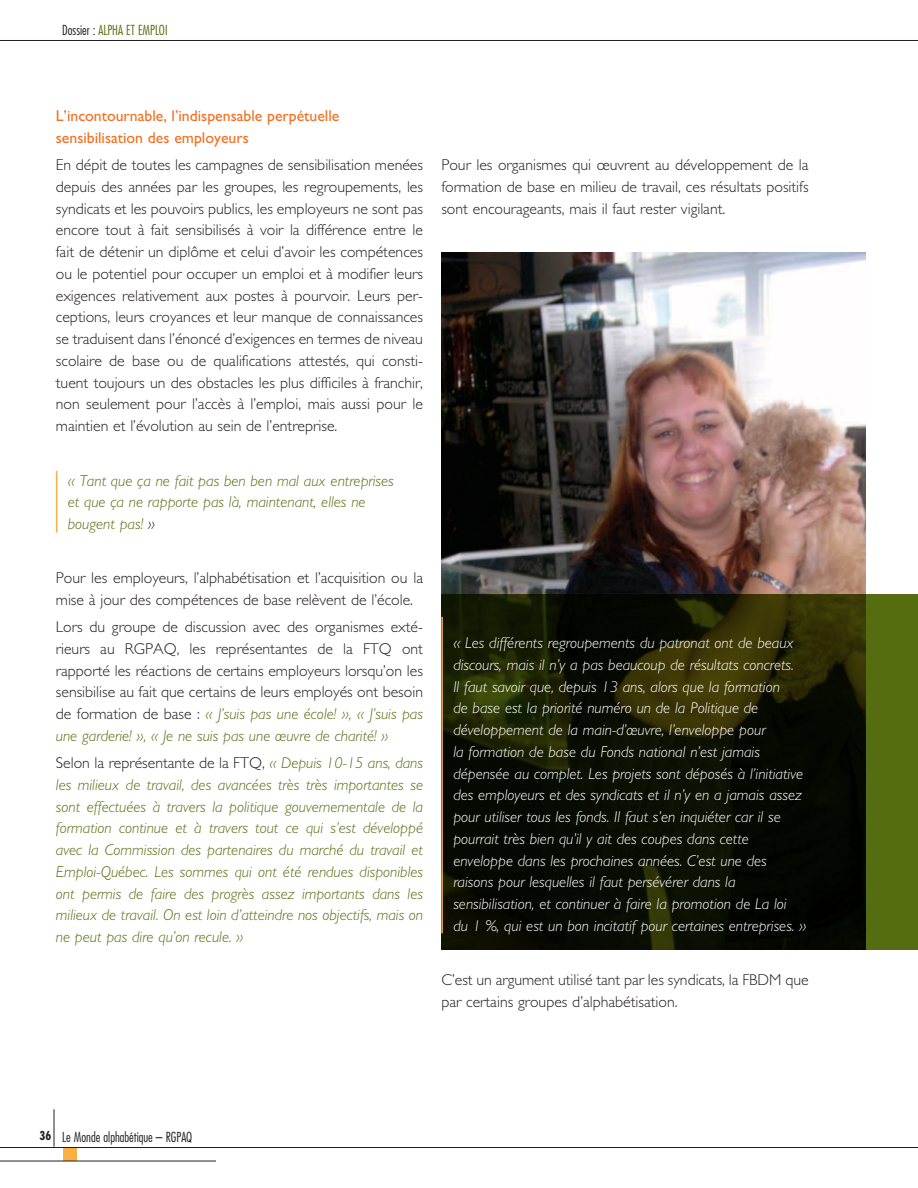
<style>
.page{position:relative;width:918px;height:1188px;background:#fff}
.page>*{position:absolute;margin:0;border:0;box-sizing:border-box;transform-origin:0 0}
.t1{font:300 15.75px/21.8px "Gill Sans";color:#231f20;text-align:justify}
.t2{font:italic 300 15.75px/21.8px "Gill Sans";color:#fff}
.t3{font:italic 300 15.75px/21.8px "Gill Sans";color:#566c10}
.t4{font:15.75px/21.8px "Gill Sans";color:#f36e21}
.t5{font:300 condensed 13.5px "Futura";color:#231f20}
.t6{font:300 condensed 13.5px "Futura";color:#566c10}
.s1{color:#231f20}
.s2{font-style:italic;color:#566c10}
.s3{font-style:normal;color:#231f20}
</style>
<div class="page">
<div style="left:63px;top:1148px;width:13px;height:13px;background:#f9af43"></div>
<hr style="left:0;top:1147px;width:918px;height:1px;background:#231f20">
<hr style="left:0;top:1161px;width:216px;height:1px;background:#231f20">
<hr style="left:54px;top:1109px;width:1px;height:38px;background:#231f20">
<img style="left:441px;top:252px;width:425px;height:342px">
<svg style="left:441px;top:594px;width:477px;height:355px;background:#191e04"></svg>
<hr style="left:0;top:40px;width:918px;height:1px;background:#231f20">
<hr style="left:56px;top:471px;width:1px;height:62px;background:#f9af43">
<hr style="left:441px;top:617px;width:2px;height:316px;background:#f9af43">
<p class="t6" style="left:62px;top:22px;width:107px"><span class="s1">Dossier :</span> ALPHA ET EMPLOI</p>
<p class="t4" style="left:56px;top:105px;width:285px">L’incontournable, l’indispensable perpétuelle sensibilisation des employeurs</p>
<p class="t1" style="left:56px;top:154px;width:369px">En dépit de toutes les campagnes de sensibilisation menées depuis des années par les groupes, les regroupements, les syndicats et les pouvoirs publics, les employeurs ne sont pas encore tout à fait sensibilisés à voir la différence entre le fait de détenir un diplôme et celui d’avoir les compétences ou le potentiel pour occuper un emploi et à modifier leurs exigences relativement aux postes à pourvoir. Leurs per&shy;ceptions, leurs croyances et leur manque de connaissances se traduisent dans l’énoncé d’exigences en termes de niveau scolaire de base ou de qualifications attestés, qui consti&shy;tuent toujours un des obstacles les plus difficiles à franchir, non seulement pour l’accès à l’emploi, mais aussi pour le maintien et l’évolution au sein de l’entreprise.</p>
<p class="t3" style="left:68px;top:470px;width:327px">« Tant que ça ne fait pas ben ben mal aux entreprises et que ça ne rapporte pas là, maintenant, elles ne bougent pas! <span class="s1">»</span></p>
<p class="t1" style="left:56px;top:567px;width:369px">Pour les employeurs, l’alphabétisation et l’acquisition ou la</p>
<p class="t1" style="left:56px;top:586px;width:369px;line-height:27.2px">mise à jour des compétences de base relèvent de l’école.<br>Lors du groupe de discussion avec des organismes exté-</p>
<p class="t1" style="left:56px;top:638px;width:369px">rieurs au RGPAQ, les représentantes de la FTQ ont rapporté les réactions de certains employeurs lorsqu’on les sensibilise au fait que certains de leurs employés ont besoin de formation de base : <span class="s2">« J’suis pas une école! », « J’suis pas une garderie! », « Je ne suis pas une œuvre de charité! »</span></p>
<p class="t3" style="left:56px;top:752px;width:369px;text-align:justify"><span class="s3">Selon la représentante de la FTQ,</span> « Depuis 10-15 ans, dans les milieux de travail, des avancées très très importantes se sont effectuées à travers la politique gouvernementale de la formation continue et à travers tout ce qui s’est développé avec la Commission des partenaires du marché du travail et Emploi-Québec. Les sommes qui ont été rendues disponibles ont permis de faire des progrès assez importants dans les milieux de travail. On est loin d’atteindre nos objectifs, mais on ne peut pas dire qu’on recule. »</p>
<p class="t1" style="left:441px;top:154px;width:369px">Pour les organismes qui œuvrent au développement de la formation de base en milieu de travail, ces résultats positifs sont encourageants, mais il faut rester vigilant.</p>
<p class="t2" style="left:453px;top:632px;width:355px">« Les différents regroupements du patronat ont de beaux discours, mais il n’y a pas beaucoup de résultats concrets.<br>Il faut savoir que, depuis 13 ans, alors que la formation<br>de base est la priorité numéro un de la Politique de développement de la main-d’œuvre, l’enveloppe pour<br>la formation de base du Fonds national n’est jamais dépensée au complet. Les projets sont déposés à l’initiative des employeurs et des syndicats et il n’y en a jamais assez pour utiliser tous les fonds. Il faut s’en inquiéter car il se pourrait très bien qu’il y ait des coupes dans cette enveloppe dans les prochaines années. C’est une des raisons pour lesquelles il faut persévérer dans la sensibilisation, et continuer à faire la promotion de La loi<br>du 1 %, qui est un bon incitatif pour certaines entreprises. »</p>
<p class="t1" style="left:441px;top:969px;width:369px">C’est un argument utilisé tant par les syndicats, la FBDM que par certains groupes d’alphabétisation.</p>
<p class="t5" style="left:39px;top:1129px;width:154px"><sup>36</sup> Le Monde alphabétique – RGPAQ</p>
</div>
